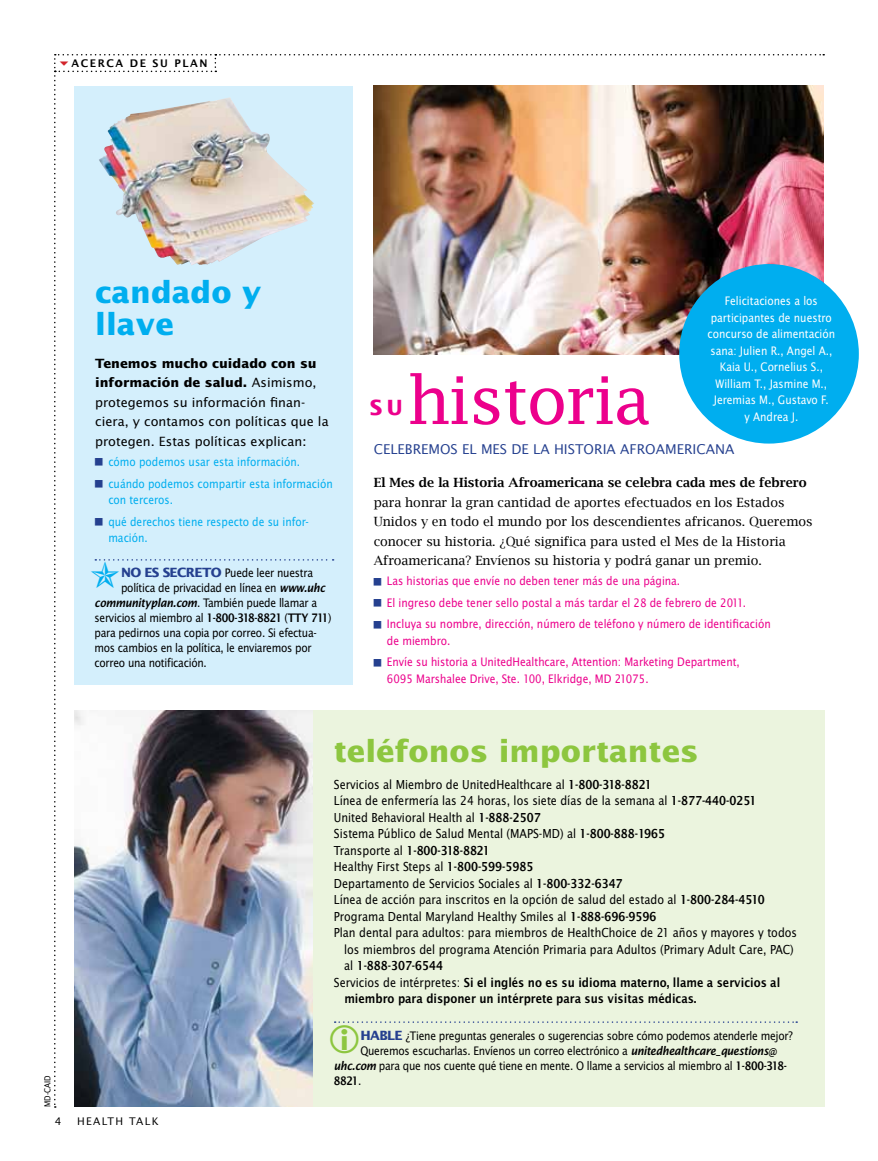
<style>
.page{position:relative;width:878px;height:1161px;background:#fff}
.page>*{position:absolute;margin:0;border:0;box-sizing:border-box;transform-origin:0 0}
.t1{font:66px "Lucida Fax";letter-spacing:-.03em;color:#ec008c}
.t2{font:700 30px "Lucida Sans Std";color:#8dc63f}
.t3{font:700 30px/31.5px "Lucida Sans Std";color:#00aeef}
.t4{font:700 21px "Lucida Sans Std";color:#ec008c}
.t5{font:13.5px/16.5px "Lucida Sans Nar EF";color:#000}
.t6{font:13.5px "Lucida Sans Nar EF Dem Bol";color:#000}
.t7{font:13.5px "Lucida Sans Std";color:#25408f}
.t8{font:12.75px "Lucida Sans Nar EF";letter-spacing:-.02em;color:#000}
.t9{font:12.75px/21.6px "Lucida Sans Nar EF";color:#ec008c}
.t10{font:12.75px/19.5px "Lucida Bright";color:#000}
.t11{font:12.75px/16.5px "Lucida Sans Nar EF";color:#fff;text-align:center}
.t12{font:12.75px/19.5px "Lucida Sans Std";color:#000}
.t13{font:12.75px/21.6px "Lucida Sans Nar EF";color:#00aeef}
.t14{font:600 12.75px "Lucida Bright";color:#000}
.t15{font:700 12.75px "Lucida Sans Std";color:#25408f}
.t16{font:12.75px "Lucida Sans Nar EF Dem Bol";color:#000}
.t17{font:600 10.5px "Lucida Sans";letter-spacing:.15em;color:#000}
.t18{font:10.5px "Lucida Sans Std";letter-spacing:.13em;color:#000}
.t19{font:9px "Lucida Sans Nar EF";color:#000}
.s1{font-weight:700}
.s2{font-family:"Lucida Sans Nar EF Dem Bol Ita"}
.s3{font-family:"Lucida Sans Nar EF Dem Bol"}
.s4{font-family:"Lucida Sans Nar EF"}
</style>
<div class="page">
<div style="left:679px;top:264px;width:179px;height:180px;background:#00aeef;border-radius:50%"></div>
<img style="left:54px;top:54px;width:770px;height:1054px">
<p class="t17" style="left:71px;top:57px;width:137px">ACERCA DE SU PLAN</p>
<h2 class="t3" style="left:95px;top:278px;width:168px">candado y llave</h2>
<p class="t12" style="left:95px;top:354px;width:235px"><span class="s1">Tenemos mucho cuidado con su información de salud.</span> Asimismo, protegemos su información finan&shy;ciera, y contamos con políticas que la protegen. Estas políticas explican:</p>
<p class="t13" style="left:108px;top:451px;width:226px">cómo podemos usar esta información. cuándo podemos compartir esta información</p>
<p class="t13" style="left:108px;top:489px;width:202px">con terceros.<br>qué derechos tiene respecto de su infor-</p>
<p class="t13" style="left:108px;top:527px;width:41px">mación.</p>
<p class="t15" style="left:121px;top:565px;width:51px">NOESSECRETO</p>
<p class="t8" style="left:225px;top:566px;width:90px">Puede leer nuestra</p>
<p class="t8" style="left:121px;top:581px;width:205px">política de privacidad en línea en <span class="s2">www.uhc</span></p>
<p class="t8" style="left:95px;top:596px;width:224px"><span class="s2">communityplan.com</span>. También puede llamar a</p>
<p class="t8" style="left:95px;top:611px;width:238px">servicios al miembro al <span class="s3">1-800-318-8821</span> (<span class="s3">TTY 711</span>)</p>
<p class="t8" style="left:95px;top:626px;width:224px">para pedirnos una copia por correo. Si efectua-</p>
<p class="t8" style="left:95px;top:641px;width:219px">mos cambios en la política, le enviaremos por</p>
<p class="t8" style="left:95px;top:656px;width:114px">correo una notificación.</p>
<p class="t11" style="left:707px;top:293px;width:129px">Felicitaciones a los participantes de nuestro concurso de alimentación sana: Julien R., Angel A.,<br>Kaia U., Cornelius S.,<br>William T., Jasmine M.,<br>Jeremias M., Gustavo F.<br>y Andrea J.</p>
<h1 class="t1" style="left:407px;top:362px;width:245px">historia</h1>
<p class="t7" style="left:374px;top:441px;width:362px">CELEBREMOS EL MES DE LA HISTORIA AFROAMERICANA</p>
<p class="t14" style="left:374px;top:475px;width:434px">El Mes de la Historia Afroamericana se celebra cada mes de febrero</p>
<p class="t10" style="left:374px;top:492px;width:440px">para honrar la gran cantidad de aportes efectuados en los Estados Unidos y en todo el mundo por los descendientes africanos. Queremos conocer su historia. ¿Qué significa para usted el Mes de la Historia Afroamericana? Envíenos su historia y podrá ganar un premio.</p>
<p class="t9" style="left:387px;top:570px;width:385px">Las historias que envíe no deben tener más de una página.<br>El ingreso debe tener sello postal a más tardar el 28 de febrero de 2011.<br>Incluya su nombre, dirección, número de teléfono y número de identificación</p>
<p class="t9" style="left:387px;top:630px;width:354px">de miembro.<br>Envíe su historia a UnitedHealthcare, Attention: Marketing Department,</p>
<p class="t9" style="left:387px;top:668px;width:263px">6095 Marshalee Drive, Ste. 100, Elkridge, MD 21075.</p>
<h3 class="t4" style="left:370px;top:396px;width:17px">Su</h3>
<p class="t19" style="left:43px;top:1107px;width:33px;rotate:-90deg">MD-CAID</p>
<p class="t18" style="left:55px;top:1115px;width:8px">4</p>
<p class="t18" style="left:77px;top:1115px;width:83px">HEALTH TALK</p>
<h2 class="t2" style="left:334px;top:735px;width:366px">teléfonos importantes</h2>
<p class="t5" style="left:334px;top:776px;width:424px">Servicios al Miembro de UnitedHealthcare al <span class="s3">1-800-318-8821<br></span>Línea de enfermería las 24 horas, los siete días de la semana al <span class="s3">1-877-440-0251<br></span>United Behavioral Health al <span class="s3">1-888-2507<br></span>Sistema Público de Salud Mental (MAPS-MD) al <span class="s3">1-800-888-1965</span></p>
<p class="t6" style="left:334px;top:843px;width:157px"><span class="s4">Transporte al</span> 1-800-318-8821</p>
<p class="t5" style="left:334px;top:858px;width:201px">Healthy First Steps al <span class="s3">1-800-599-5985</span></p>
<p class="t5" style="left:334px;top:875px;width:290px">Departamento de Servicios Sociales al <span class="s3">1-800-332-6347</span></p>
<p class="t5" style="left:334px;top:891px;width:432px">Línea de acción para inscritos en la opción de salud del estado al <span class="s3">1-800-284-4510</span></p>
<p class="t5" style="left:334px;top:908px;width:324px">Programa Dental Maryland Healthy Smiles al <span class="s3">1-888-696-9596</span></p>
<p class="t5" style="left:334px;top:924px;width:464px">Plan dental para adultos: para miembros de HealthChoice de 21 años y mayores y todos</p>
<p class="t5" style="left:344px;top:941px;width:451px">los miembros del programa Atención Primaria para Adultos (Primary Adult Care, PAC)</p>
<p class="t6" style="left:344px;top:958px;width:100px"><span class="s4">al</span> 1-888-307-6544</p>
<p class="t6" style="left:334px;top:975px;width:448px"><span class="s4">Servicios de intérpretes:</span> Si el inglés no es su idioma materno, llame a servicios al</p>
<p class="t6" style="left:344px;top:991px;width:354px">miembro para disponer un intérprete para sus visitas médicas.</p>
<p class="t15" style="left:360px;top:1028px;width:10px">HABLE</p>
<p class="t8" style="left:406px;top:1029px;width:388px">¿Tiene preguntas generales o sugerencias sobre cómo podemos atenderle mejor?</p>
<p class="t8" style="left:360px;top:1044px;width:418px">Queremos escucharlas. Envíenos un correo electrónico a <span class="s2">unitedhealthcare_questions@</span></p>
<p class="t8" style="left:334px;top:1059px;width:454px"><span class="s2">uhc.com</span> para que nos cuente qué tiene en mente. O llame a servicios al miembro al <span class="s3">1-800-318-</span></p>
<p class="t16" style="left:334px;top:1074px;width:29px">8821<span class="s4">.</span></p>
</div>
